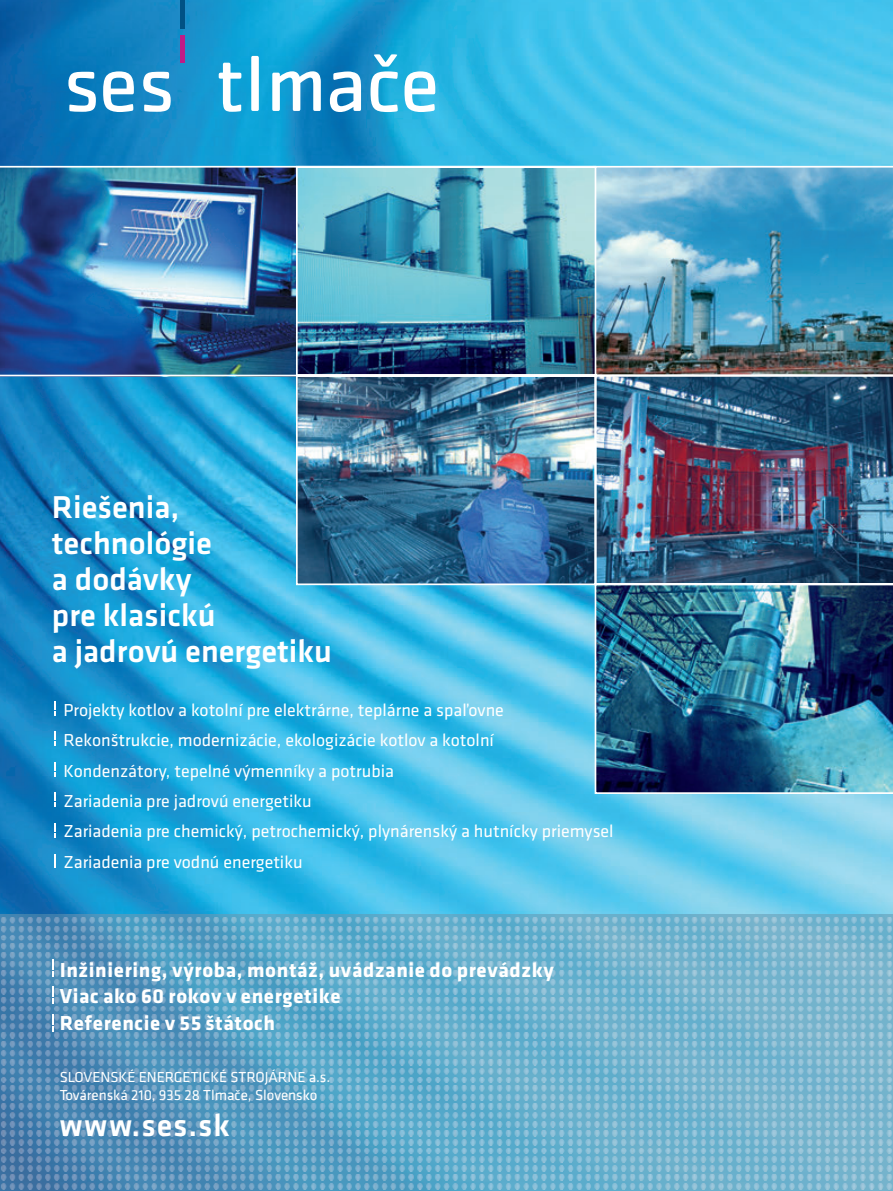
<style>
.page{position:relative;width:893px;height:1191px;background:#fff}
.page>*{position:absolute;margin:0;border:0;box-sizing:border-box;transform-origin:0 0}
.t1{font:500 32.7px/35.8px "Klavika";color:#fff}
.t2{font:500 32.25px "Klavika";letter-spacing:.03em;color:#fff}
.t3{font:700 21px/26.5px "Klavika";letter-spacing:.03em;color:#fff}
.t4{font:18px/30.3px "Klavika";color:#fff}
.t5{font:15px/17.9px "Klavika";color:#fff}
</style>
<div class="page">
<img style="left:0;top:0;width:893px;height:914px">
<img style="left:0;top:914px;width:893px;height:277px">
<img style="left:0;top:917px;width:893px;height:6px">
<img style="left:0;top:926px;width:893px;height:6px">
<img style="left:0;top:935px;width:893px;height:6px">
<img style="left:0;top:944px;width:893px;height:5px">
<img style="left:0;top:952px;width:893px;height:6px">
<img style="left:0;top:961px;width:893px;height:6px">
<img style="left:0;top:970px;width:893px;height:6px">
<img style="left:0;top:979px;width:893px;height:6px">
<img style="left:0;top:988px;width:893px;height:6px">
<img style="left:0;top:997px;width:893px;height:6px">
<img style="left:0;top:1006px;width:893px;height:6px">
<img style="left:0;top:1015px;width:893px;height:5px">
<img style="left:0;top:1023px;width:893px;height:6px">
<img style="left:0;top:1032px;width:893px;height:6px">
<img style="left:0;top:1041px;width:893px;height:6px">
<img style="left:0;top:1050px;width:893px;height:6px">
<img style="left:0;top:1059px;width:893px;height:6px">
<img style="left:0;top:1068px;width:893px;height:6px">
<img style="left:0;top:1077px;width:893px;height:6px">
<img style="left:0;top:1086px;width:893px;height:5px">
<img style="left:0;top:1094px;width:893px;height:6px">
<img style="left:0;top:1103px;width:893px;height:6px">
<img style="left:0;top:1112px;width:893px;height:6px">
<img style="left:0;top:1121px;width:893px;height:6px">
<img style="left:0;top:1130px;width:893px;height:6px">
<img style="left:0;top:1139px;width:893px;height:6px">
<img style="left:0;top:1148px;width:893px;height:5px">
<img style="left:0;top:1156px;width:893px;height:6px">
<img style="left:0;top:1165px;width:893px;height:6px">
<img style="left:0;top:1174px;width:893px;height:6px">
<img style="left:0;top:1183px;width:893px;height:6px">
<svg style="left:219px;top:63px;width:22px;height:49px"></svg>
<svg style="left:251px;top:56px;width:8px;height:55px"></svg>
<svg style="left:272px;top:71px;width:49px;height:40px"></svg>
<svg style="left:330px;top:71px;width:31px;height:41px"></svg>
<svg style="left:405px;top:71px;width:30px;height:41px"></svg>
<svg style="left:370px;top:54px;width:28px;height:58px"></svg>
<svg style="left:68px;top:72px;width:28px;height:40px"></svg>
<svg style="left:103px;top:71px;width:31px;height:41px"></svg>
<svg style="left:143px;top:72px;width:28px;height:40px"></svg>
<hr style="left:180px;top:35px;width:4px;height:28px;background:#bf1b87">
<hr style="left:180px;top:0;width:4px;height:28px;background:#005285">
<img style="left:0;top:165px;width:893px;height:630px">
<svg style="left:54px;top:701px;width:2px;height:14px"></svg>
<svg style="left:54px;top:731px;width:2px;height:15px"></svg>
<svg style="left:54px;top:762px;width:2px;height:14px"></svg>
<svg style="left:54px;top:792px;width:2px;height:15px"></svg>
<svg style="left:54px;top:823px;width:2px;height:14px"></svg>
<svg style="left:54px;top:853px;width:2px;height:15px"></svg>
<svg style="left:52px;top:959px;width:2px;height:18px"></svg>
<svg style="left:52px;top:986px;width:2px;height:18px"></svg>
<svg style="left:52px;top:1013px;width:2px;height:18px"></svg>
<h1 class="t1" style="left:52px;top:492px;width:281px">Riešenia, technológie<br>a dodávky<br>pre klasickú<br>a jadrovú energetiku</h1>
<p class="t4" style="left:64px;top:696px;width:552px">Projekty kotlov a kotolní pre elektrárne, teplárne a spaľovne Rekonštrukcie, modernizácie, ekologizácie kotlov a kotolní<br>Kondenzátory, tepelné výmenníky a potrubia<br>Zariadenia pre jadrovú energetiku<br>Zariadenia pre chemický, petrochemický, plynárenský a hutnícky priemysel Zariadenia pre vodnú energetiku</p>
<p class="t3" style="left:60px;top:958px;width:496px">Inžiniering, výroba, montáž, uvádzanie do prevádzky</p>
<p class="t3" style="left:60px;top:984px;width:282px">Viac ako 60 rokov v energetike<br>Referencie v 55 štátoch</p>
<p class="t5" style="left:60px;top:1069px;width:272px">SLOVENSKÉ ENERGETICKÉ STROJÁRNE a.s.<br>Továrenská 210, 935 28 Tlmače, Slovensko</p>
<h2 class="t2" style="left:60px;top:1113px;width:172px">www.ses.sk</h2>
</div>
